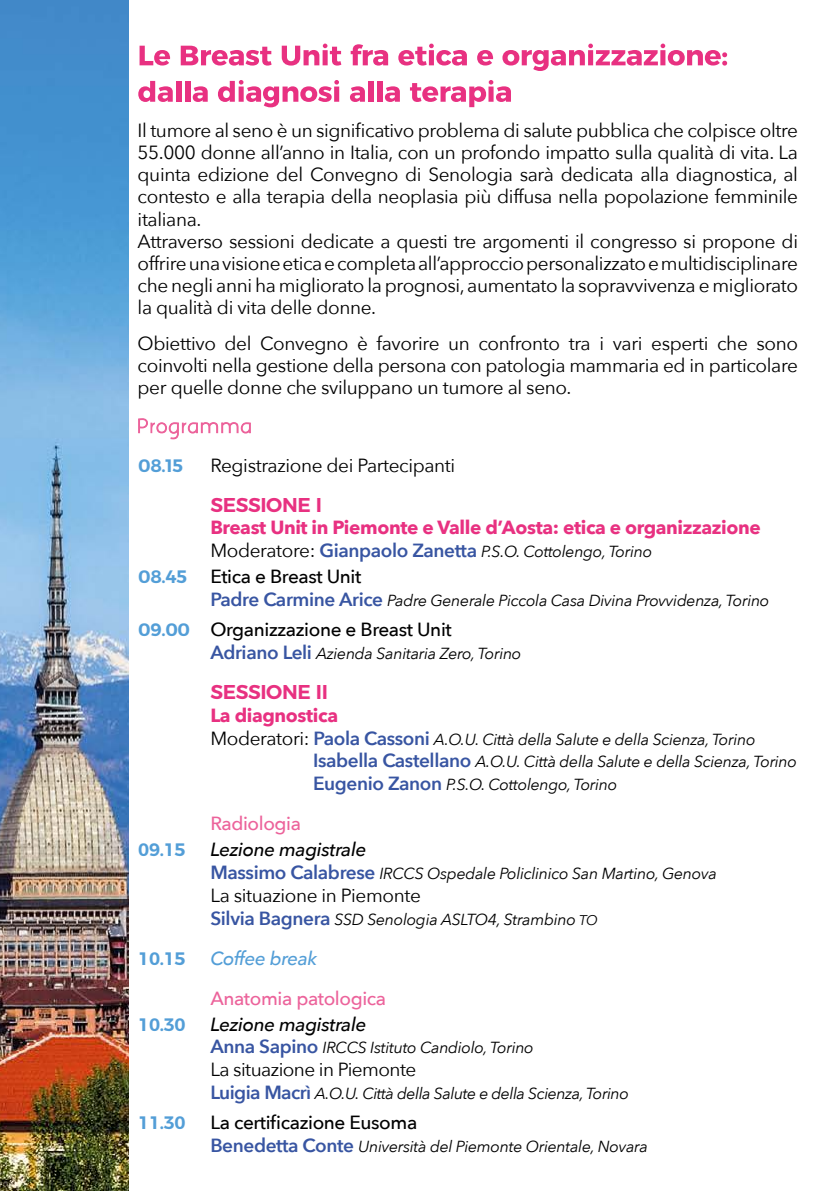
<style>
.page{position:relative;width:840px;height:1191px;background:#fff}
.page>*{position:absolute;margin:0;border:0;box-sizing:border-box;transform-origin:0 0}
.t1{font:600 20px "Montserrat";letter-spacing:-.02em;color:#e83181}
.t2{font:19px/22px "Avenir Next";letter-spacing:-.02em;color:#000}
.t3{font:500 19px "Avenir Next";letter-spacing:-.02em;color:#000}
.t4{font:700 19px "Avenir Next";letter-spacing:-.02em;color:#e83181}
.t5{font:italic 500 19px "Avenir Next";letter-spacing:-.02em;color:#000}
.t6{font:500 19px "Avenir Next";letter-spacing:-.02em;color:#ec639b}
.t7{font:italic 500 19px "Avenir Next";letter-spacing:-.02em;color:#539ed7}
.t8{font:600 18px "Montserrat";letter-spacing:-.02em;color:#539ed7}
.t9{font:italic 16px/22.8px "Avenir Next";letter-spacing:-.02em;color:#000}
.s1{font-style:normal;font-size:19px}
.s2{font-weight:600;font-style:normal;font-size:19px;color:#3855a2}
.s3{font-family:"Montserrat";font-weight:600;font-size:18px;color:#539ed7}
.s4{font-size:14px}
</style>
<div class="page">
<img style="left:0;top:0;width:129px;height:1191px">
<svg style="left:139px;top:46px;width:31px;height:20px"></svg>
<svg style="left:181px;top:46px;width:90px;height:20px"></svg>
<svg style="left:281px;top:44px;width:60px;height:22px"></svg>
<svg style="left:350px;top:44px;width:38px;height:22px"></svg>
<svg style="left:398px;top:44px;width:68px;height:22px"></svg>
<svg style="left:477px;top:50px;width:16px;height:16px"></svg>
<svg style="left:502px;top:44px;width:224px;height:27px"></svg>
<svg style="left:138px;top:81px;width:35px;height:21px"></svg>
<div style="left:176px;top:81px;width:5px;height:21px;background:#e83181"></div>
<div style="left:185px;top:81px;width:5px;height:21px;background:#e83181"></div>
<svg style="left:193px;top:86px;width:14px;height:16px"></svg>
<svg style="left:218px;top:80px;width:121px;height:27px"></svg>
<svg style="left:350px;top:86px;width:15px;height:16px"></svg>
<div style="left:368px;top:81px;width:5px;height:21px;background:#e83181"></div>
<div style="left:377px;top:81px;width:5px;height:21px;background:#e83181"></div>
<svg style="left:384px;top:86px;width:15px;height:16px"></svg>
<svg style="left:409px;top:80px;width:101px;height:27px"></svg>
<svg style="left:138px;top:418px;width:113px;height:22px"></svg>
<p class="t2" style="left:137px;top:119px;width:661px">Il tumore al seno è un significativo problema di salute pubblica che colpisce oltre 55.000 donne all’anno in Italia, con un profondo impatto sulla qualità di vita. La quinta edizione del Convegno di Senologia sarà dedicata alla diagnostica, al contesto e alla terapia della neoplasia più diffusa nella popolazione femminile italiana.<br>Attraverso sessioni dedicate a questi tre argomenti il congresso si propone di offrire una visione etica e completa all’approccio personalizzato e multidisciplinare che negli anni ha migliorato la prognosi, aumentato la sopravvivenza e migliorato la qualità di vita delle donne.</p>
<p class="t2" style="left:137px;top:331px;width:661px;text-align:justify">Obiettivo del Convegno è favorire un confronto tra i vari esperti che sono coinvolti nella gestione della persona con patologia mammaria ed in particolare per quelle donne che sviluppano un tumore al seno.</p>
<p class="t8" style="left:138px;top:450px;width:46px">08.15</p>
<p class="t2" style="left:210px;top:453px;width:246px">Registrazione dei Partecipanti</p>
<p class="t1" style="left:210px;top:488px;width:113px">SESSIONE I</p>
<p class="t4" style="left:210px;top:511px;width:551px">Breast Unit in Piemonte e Valle d’Aosta: etica e organizzazione</p>
<p class="t9" style="left:210px;top:539px;width:443px"><span class="s1">Moderatore:</span> <span class="s2">Gianpaolo Zanetta</span> P.S.O. Cottolengo, Torino</p>
<p class="t3" style="left:138px;top:560px;width:224px"><span class="s3">08.45</span> Etica e Breast Unit</p>
<p class="t9" style="left:210px;top:588px;width:560px"><span class="s2">Padre Carmine Arice</span> Padre Generale Piccola Casa Divina Provvidenza, Torino</p>
<p class="t3" style="left:138px;top:613px;width:315px"><span class="s3">09.00</span> Organizzazione e Breast Unit</p>
<p class="t9" style="left:210px;top:641px;width:312px"><span class="s2">Adriano Leli</span> Azienda Sanitaria Zero, Torino</p>
<p class="t1" style="left:210px;top:675px;width:119px">SESSIONE II</p>
<p class="t4" style="left:210px;top:698px;width:129px">La diagnostica</p>
<p class="t9" style="left:313px;top:727px;width:485px;text-indent:-103px"><span class="s1">Moderatori:</span> <span class="s2">Paola Cassoni</span> A.O.U. Città della Salute e della Scienza, Torino<br><span class="s2">Isabella Castellano</span> A.O.U. Città della Salute e della Scienza, Torino<br><span class="s2">Eugenio Zanon</span> P.S.O. Cottolengo, Torino</p>
<p class="t6" style="left:210px;top:807px;width:92px">Radiologia</p>
<p class="t8" style="left:138px;top:835px;width:49px">09.15</p>
<p class="t5" style="left:210px;top:833px;width:157px">Lezione magistrale</p>
<p class="t9" style="left:210px;top:861px;width:508px"><span class="s2">Massimo Calabrese</span> IRCCS Ospedale Policlinico San Martino, Genova</p>
<p class="t2" style="left:210px;top:883px;width:212px">La situazione in Piemonte</p>
<p class="t9" style="left:210px;top:907px;width:389px"><span class="s2">Silvia Bagnera</span> SSD Senologia ASLTO4, Strambino <span class="s4">TO</span></p>
<p class="t8" style="left:138px;top:943px;width:49px">10.15</p>
<p class="t7" style="left:210px;top:941px;width:108px">Coffee break</p>
<p class="t6" style="left:210px;top:981px;width:177px">Anatomia patologica</p>
<p class="t8" style="left:138px;top:1009px;width:49px">10.30</p>
<p class="t5" style="left:210px;top:1007px;width:157px">Lezione magistrale</p>
<p class="t9" style="left:210px;top:1035px;width:325px"><span class="s2">Anna Sapino</span> IRCCS Istituto Candiolo, Torino</p>
<p class="t2" style="left:210px;top:1057px;width:207px">La situazione in Piemonte</p>
<p class="t9" style="left:210px;top:1081px;width:420px"><span class="s2">Luigia Macrì</span> A.O.U. Città della Salute e della Scienza, Torino</p>
<p class="t8" style="left:138px;top:1108px;width:49px">11.30</p>
<p class="t3" style="left:210px;top:1106px;width:208px">La certificazione Eusoma</p>
<p class="t9" style="left:210px;top:1134px;width:439px"><span class="s2">Benedetta Conte</span> Università del Piemonte Orientale, Novara</p>
</div>
